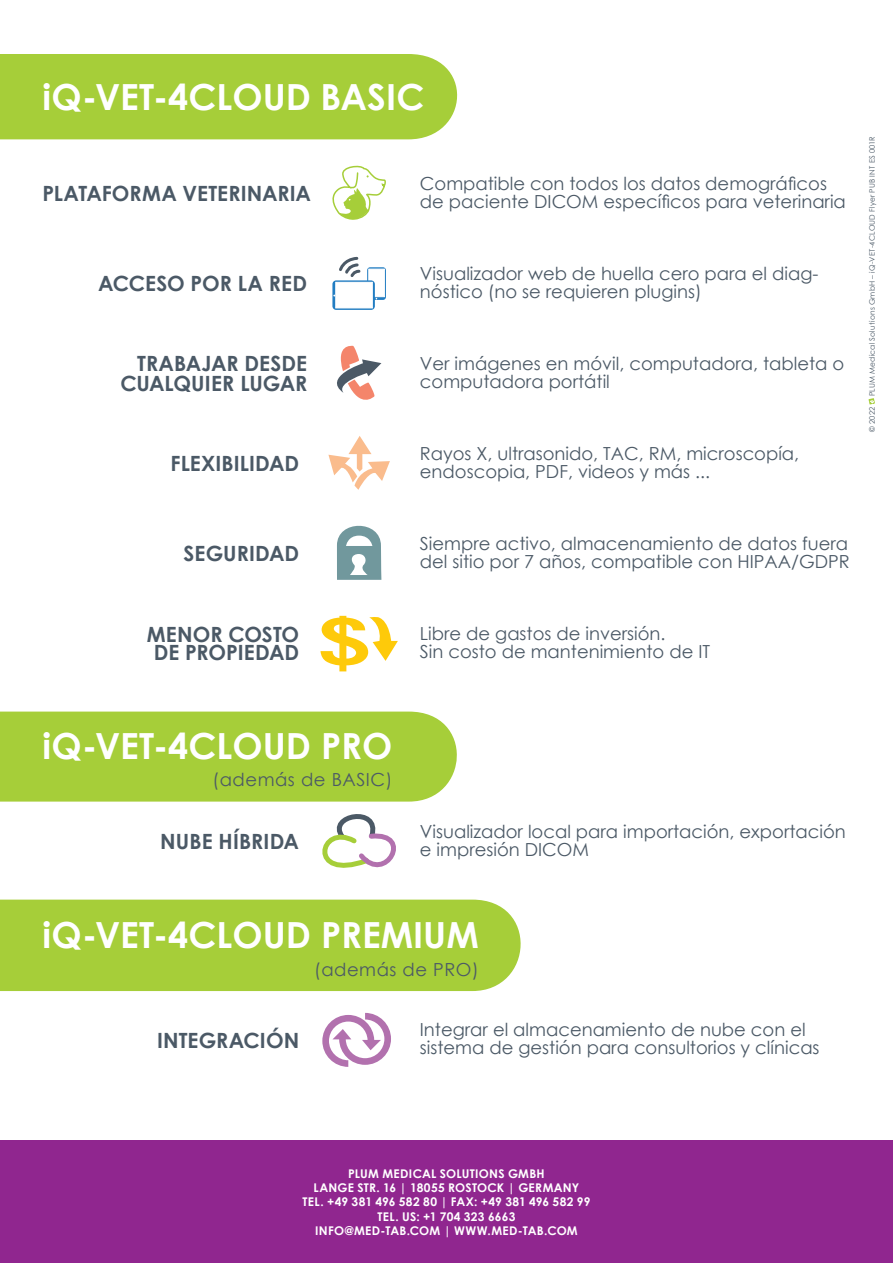
<style>
.page{position:relative;width:893px;height:1263px;background:#fff}
.page>*{position:absolute;margin:0;border:0;box-sizing:border-box;transform-origin:0 0}
.t1{font:700 36px "Century Gothic";color:#fff}
.t2{font:700 21px/19.5px "Century Gothic";color:#4b5966;text-align:right}
.t3{font:18px/18px "Century Gothic";color:#4b5966}
.t4{font:18px "Century Gothic";letter-spacing:.03em;color:#4b5966}
.t5{font:700 12px/14.4px "Century Gothic";letter-spacing:.02em;color:#fff;text-align:center}
.t6{font:7.5px "Century Gothic";letter-spacing:.035em;color:#4b5966}
</style>
<div class="page">
<svg style="left:332px;top:165px;width:54px;height:55px"></svg>
<div style="left:0;top:54px;width:458px;height:85px;background:#a6ce39"></div>
<div style="left:0;top:900px;width:521px;height:91px;background:#a6ce39"></div>
<svg style="left:322px;top:1013px;width:69px;height:54px"></svg>
<div style="left:0;top:1141px;width:893px;height:122px;background:#90268f"></div>
<svg style="left:0;top:711px;width:457px;height:157px"></svg>
<svg style="left:337px;top:525px;width:44px;height:55px"></svg>
<svg style="left:320px;top:616px;width:78px;height:55px"></svg>
<svg style="left:328px;top:436px;width:62px;height:54px"></svg>
<svg style="left:337px;top:345px;width:44px;height:55px"></svg>
<svg style="left:367px;top:267px;width:19px;height:33px"></svg>
<div style="left:369px;top:269px;width:15px;height:28px;background:#fff"></div>
<svg style="left:332px;top:280px;width:43px;height:30px"></svg>
<div style="left:336px;top:282px;width:36px;height:26px;background:#fff;border:1px solid #fff"></div>
<svg style="left:339px;top:256px;width:22px;height:21px"></svg>
<svg style="left:868px;top:398px;width:7px;height:6px"></svg>
<h1 class="t1" style="left:43px;top:70px;width:383px">iQ-VET-4CLOUD BASIC</h1>
<p class="t2" style="left:43px;top:183px;width:270px">PLATAFORMA VETERINARIA</p>
<p class="t2" style="left:98px;top:273px;width:211px">ACCESO POR LA RED</p>
<p class="t2" style="left:120px;top:353px;width:188px">TRABAJAR DESDE<br>CUALQUIER LUGAR</p>
<p class="t2" style="left:170px;top:453px;width:130px">FLEXIBILIDAD</p>
<p class="t3" style="left:420px;top:174px;width:427px">Compatible con todos los datos demográficos de paciente DICOM específicos para veterinaria</p>
<p class="t3" style="left:420px;top:264px;width:400px">Visualizador web de huella cero para el diag&shy;nóstico (no se requieren plugins)</p>
<p class="t3" style="left:420px;top:354px;width:426px">Ver imágenes en móvil, computadora, tableta o computadora portátil</p>
<p class="t3" style="left:420px;top:444px;width:381px">Rayos X, ultrasonido, TAC, RM, microscopía, endoscopia, PDF, videos y más ...</p>
<p class="t6" style="left:867px;top:396px;width:261px;rotate:-90deg">PLUM Medical Solutions GmbH – iQ-VET-4CLOUD Flyer PUB INT ES 001R</p>
<p class="t6" style="left:867px;top:432px;width:27px;rotate:-90deg">© 2022</p>
<p class="t2" style="left:184px;top:543px;width:117px">SEGURIDAD</p>
<p class="t2" style="left:147px;top:625px;width:154px;line-height:18px;text-align:center">MENOR COSTO<br>DE PROPIEDAD</p>
<p class="t3" style="left:420px;top:534px;width:431px">Siempre activo, almacenamiento de datos fuera del sitio por 7 años, compatible con HIPAA/GDPR</p>
<p class="t3" style="left:420px;top:624px;width:292px">Libre de gastos de inversión.<br>Sin costo de mantenimiento de IT</p>
<h1 class="t1" style="left:43px;top:719px;width:351px">iQ-VET-4CLOUD PRO</h1>
<p class="t4" style="left:213px;top:767px;width:181px">(además de BASIC)</p>
<p class="t2" style="left:160px;top:831px;width:140px">NUBE HÍBRIDA</p>
<p class="t3" style="left:420px;top:822px;width:427px">Visualizador local para importación, exportación e impresión DICOM</p>
<h1 class="t1" style="left:43px;top:908px;width:438px">iQ-VET-4CLOUD PREMIUM</h1>
<p class="t2" style="left:157px;top:1029px;width:144px">INTEGRACIÓN</p>
<p class="t4" style="left:314px;top:957px;width:166px">(además de PRO)</p>
<p class="t3" style="left:420px;top:1020px;width:401px">Integrar el almacenamiento de nube con el sistema de gestión para consultorios y clínicas</p>
<p class="t5" style="left:303px;top:1165px;width:289px">PLUM MEDICAL SOLUTIONS GMBH<br>LANGE STR. 16 | 18055 ROSTOCK | GERMANY TEL. +49 381 496 582 80 | FAX: +49 381 496 582 99<br>TEL. US: +1 704 323 6663<br>INFO@MED-TAB.COM | WWW.MED-TAB.COM</p>
</div>
